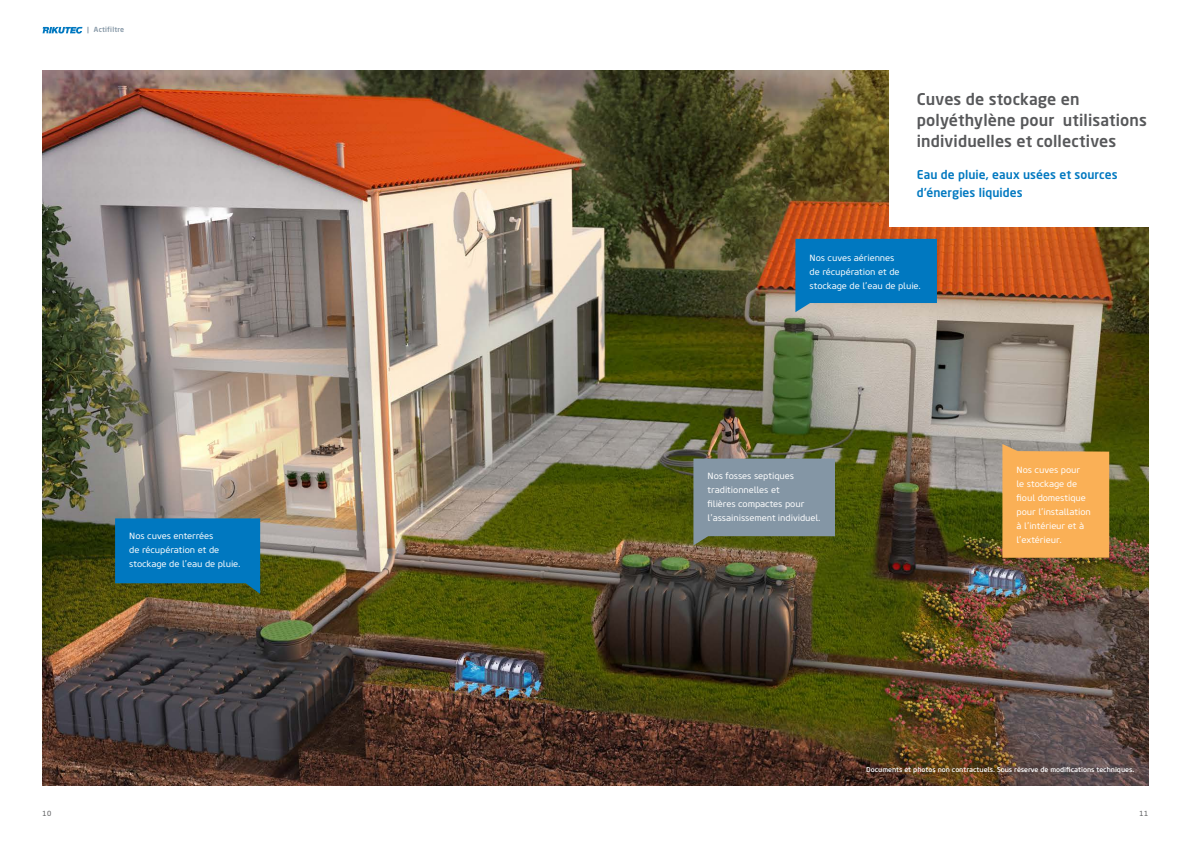
<style>
.page{position:relative;width:1191px;height:842px;background:#fff}
.page>*{position:absolute;margin:0;border:0;box-sizing:border-box;transform-origin:0 0}
.t1{font:500 16px/21px "Neo Sans Std";letter-spacing:.005em;color:#57585a}
.t2{font:500 12px/18px "Neo Sans Std";letter-spacing:.01em;color:#0078c0}
.t3{font:9px/14px "Core Sans M45";letter-spacing:-.01em;color:#fff}
.t4{font:500 7px "Core Sans M55";letter-spacing:-.01em;color:#fff}
.t5{font:500 7px "Neo Sans Std";letter-spacing:.03em;color:#8496a5}
.t6{font:7px "Neo Sans Std";color:#57585a}
</style>
<div class="page">
<svg style="left:43px;top:27px;width:39px;height:7px"></svg>
<img style="left:43px;top:71px;width:1105px;height:714px">
<svg style="left:115px;top:518px;width:145px;height:76px;background:#0b72a6"></svg>
<svg style="left:1002px;top:444px;width:107px;height:114px;background:#f1ac56"></svg>
<svg style="left:693px;top:459px;width:142px;height:86px;background:#7e8f95"></svg>
<svg style="left:795px;top:239px;width:142px;height:73px;background:#1880bd"></svg>
<div style="left:889px;top:43px;width:283px;height:184px;background:#fff"></div>
<p class="t5" style="left:87px;top:25px;width:38px">| Actifiltre</p>
<p class="t3" style="left:129px;top:529px;width:113px">Nos cuves enterrées<br>de récupération et de stockage de l’eau de pluie.</p>
<p class="t6" style="left:43px;top:809px;width:10px">10</p>
<h1 class="t1" style="left:917px;top:88px;width:231px">Cuves de stockage en polyéthylène pour utilisations individuelles et collectives</h1>
<h2 class="t2" style="left:917px;top:166px;width:202px">Eau de pluie, eaux usées et sources d’énergies liquides</h2>
<p class="t3" style="left:809px;top:251px;width:113px">Nos cuves aériennes<br>de récupération et de stockage de l’eau de pluie.</p>
<p class="t3" style="left:707px;top:469px;width:115px">Nos fosses septiques traditionnelles et<br>filières compactes pour l’assainissement individuel.</p>
<p class="t3" style="left:1016px;top:463px;width:76px">Nos cuves pour<br>le stockage de fioul domestique pour l’installation à l’intérieur et à l’extérieur.</p>
<p class="t4" style="left:866px;top:765px;width:269px">Documents et photos non contractuels. Sous réserve de modifications techniques.</p>
<p class="t6" style="left:1139px;top:809px;width:10px">11</p>
</div>
